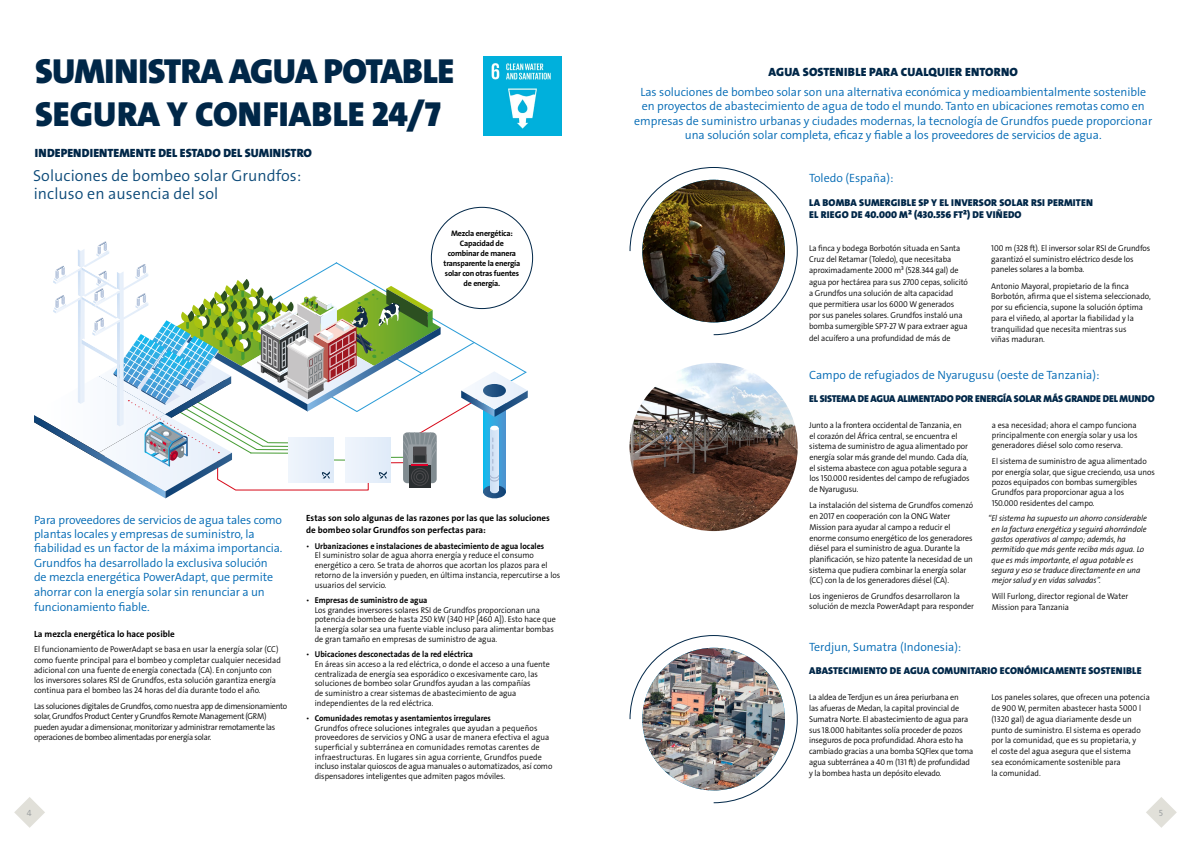
<style>
.page{position:relative;width:1191px;height:842px;background:#fff}
.page>*{position:absolute;margin:0;border:0;box-sizing:border-box;transform-origin:0 0}
.t1{font:35px/43.2px "Grundfos The Sans V2 OT 9 BL";letter-spacing:-.015em;color:#002748}
.t2{font:16px/18px "Grundfos The Sans V2 OT 4 SL";letter-spacing:.005em;color:#0c4a79}
.t3{font:12px/14.4px "Grundfos The Sans V2 OT 4 SL";letter-spacing:-.005em;color:#0069b4}
.t4{font:12px "Grundfos The Sans V2 OT 9 BL";letter-spacing:.01em;color:#002748}
.t5{font:10px/12px "Grundfos The Sans V2 OT 9 BL";letter-spacing:.015em;color:#002748}
.t6{font:10px "Grundfos The Sans V2 OT 9 BL";letter-spacing:-.015em;color:#002748}
.t7{font:9px/12px "Grundfos The Sans V2 OT 7 B";color:#000}
.t8{font:9px "Grundfos The Sans V2 OT 4 SL";color:#969a9c}
.t9{font:8.5px/10.7px "Grundfos The Sans V2 OT 4 SL";letter-spacing:-.005em;color:#000;scale:.95 1}
.t10{font:8.5px/9.7px "Grundfos The Sans V2 OT 4 SL";letter-spacing:.015em;color:#000;scale:.95 1}
.t11{font:8.5px/10.3px "Grundfos The Sans V2 OT 4 SL Italic";letter-spacing:-.005em;color:#000;scale:.95 1}
.t12{font:8.5px/10.4px "Grundfos The Sans V2 OT 4 SL";letter-spacing:-.03em;color:#000;scale:.95 1}
.t13{font:8.5px "Grundfos The Sans V2 OT 7 B";color:#000;scale:.95 1}
.t14{font:8px/10px "Grundfos The Sans V2 OT 7 B";letter-spacing:-.025em;color:#000;text-align:center}
.s1{font-family:"Grundfos The Sans V2 OT 4 SL"}
</style>
<div class="page">
<svg style="left:1146px;top:797px;width:30px;height:31px"></svg>
<svg style="left:14px;top:797px;width:31px;height:31px"></svg>
<svg style="left:34px;top:241px;width:494px;height:258px"></svg>
<img style="left:483px;top:57px;width:78px;height:78px">
<img style="left:629px;top:363px;width:168px;height:168px;border-radius:84px">
<svg style="left:629px;top:167px;width:169px;height:169px"></svg>
<svg style="left:629px;top:635px;width:169px;height:169px"></svg>
<img style="left:642px;top:180px;width:143px;height:142px;border-radius:71px">
<img style="left:642px;top:648px;width:143px;height:142px;border-radius:71px">
<div style="left:431px;top:207px;width:101px;height:102px;background:#fff;border-radius:50%"></div>
<h1 class="t1" style="left:35px;top:49px;width:420px">SUMINISTRA AGUA POTABLE<br>SEGURA Y CONFIABLE 24/7</h1>
<h3 class="t4" style="left:35px;top:145px;width:279px">INDEPENDIENTEMENTE DEL ESTADO DEL SUMINISTRO</h3>
<h2 class="t2" style="left:33px;top:167px;width:270px">Soluciones de bombeo solar Grundfos: incluso en ausencia del sol</h2>
<p class="t14" style="left:443px;top:228px;width:78px">Mezcla energética:<br>Capacidad de combinar de manera transparente la energía solar con otras fuentes de energía.</p>
<p class="t3" style="left:34px;top:512px;width:250px">Para proveedores de servicios de agua tales como plantas locales y empresas de suministro, la fiabilidad es un factor de la máxima importancia.<br>Grundfos ha desarrollado la exclusiva solución de mezcla energética PowerAdapt, que permite ahorrar con la energía solar sin renunciar a un</p>
<h3 class="t3" style="left:34px;top:600px;width:117px">funcionamiento fiable.</h3>
<p class="t7" style="left:34px;top:628px;width:142px">La mezcla energética lo hace posible</p>
<p class="t9" style="left:34px;top:644px;width:261px;line-height:10.2px">El funcionamiento de PowerAdapt se basa en usar la energía solar (CC) como fuente principal para el bombeo y completar cualquier necesidad adicional con una fuente de energía conectada (CA). En conjunto con los inversores solares RSI de Grundfos, esta solución garantiza energía continua para el bombeo las 24 horas del día durante todo el año.</p>
<p class="t12" style="left:34px;top:701px;width:268px">Las soluciones digitales de Grundfos, como nuestra app de dimensionamiento solar, Grundfos Product Center y Grundfos Remote Management (GRM) pueden ayudar a dimensionar, monitorizar y administrar remotamente las operaciones de bombeo alimentadas por energía solar.</p>
<p class="t7" style="left:306px;top:512px;width:245px">Estas son solo algunas de las razones por las que las soluciones de bombeo solar Grundfos son perfectas para:</p>
<p class="t13" style="left:306px;top:540px;width:252px"><span class="s1">•</span> Urbanizaciones e instalaciones de abastecimiento de agua locales</p>
<p class="t9" style="left:315px;top:551px;width:260px;line-height:9.7px">El suministro solar de agua ahorra energía y reduce el consumo energético a cero. Se trata de ahorros que acortan los plazos para el retorno de la inversión y pueden, en última instancia, repercutirse a los usuarios del servicio.</p>
<p class="t13" style="left:306px;top:595px;width:129px"><span class="s1">•</span> Empresas de suministro de agua</p>
<p class="t9" style="left:315px;top:605px;width:255px;line-height:9.7px">Los grandes inversores solares RSI de Grundfos proporcionan una potencia de bombeo de hasta 250 kW (340 HP [460 A]). Esto hace que la energía solar sea una fuente viable incluso para alimentar bombas de gran tamaño en empresas de suministro de agua.</p>
<p class="t13" style="left:306px;top:649px;width:177px"><span class="s1">•</span> Ubicaciones desconectadas de la red eléctrica</p>
<p class="t9" style="left:315px;top:659px;width:249px;line-height:9.7px">En áreas sin acceso a la red eléctrica, o donde el acceso a una fuente centralizada de energía sea esporádico o excesivamente caro, las soluciones de bombeo solar Grundfos ayudan a las compañías<br>de suministro a crear sistemas de abastecimiento de agua independientes de la red eléctrica.</p>
<p class="t13" style="left:306px;top:713px;width:196px"><span class="s1">•</span> Comunidades remotas y asentamientos irregulares</p>
<p class="t10" style="left:315px;top:723px;width:252px">Grundfos ofrece soluciones integrales que ayudan a pequeños proveedores de servicios y ONG a usar de manera efectiva el agua superficial y subterránea en comunidades remotas carentes de infraestructuras. En lugares sin agua corriente, Grundfos puede incluso instalar quioscos de agua manuales o automatizados, así como dispensadores inteligentes que admiten pagos móviles.</p>
<h3 class="t4" style="left:768px;top:64px;width:251px">AGUA SOSTENIBLE PARA CUALQUIER ENTORNO</h3>
<p class="t3" style="left:634px;top:85px;width:519px;text-align:center">Las soluciones de bombeo solar son una alternativa económica y medioambientalmente sostenible en proyectos de abastecimiento de agua de todo el mundo. Tanto en ubicaciones remotas como en empresas de suministro urbanas y ciudades modernas, la tecnología de Grundfos puede proporcionar una solución solar completa, eficaz y fiable a los proveedores de servicios de agua.</p>
<h3 class="t3" style="left:809px;top:171px;width:86px">Toledo (España):</h3>
<p class="t5" style="left:809px;top:196px;width:285px">LA BOMBA SUMERGIBLE SP Y EL INVERSOR SOLAR RSI PERMITEN<br>EL RIEGO DE 40.000 M² (430.556 FT²) DE VIÑEDO</p>
<p class="t9" style="left:809px;top:243px;width:169px;line-height:11.2px">La finca y bodega Borbotón situada en Santa Cruz del Retamar (Toledo), que necesitaba aproximadamente 2000 m³ (528.344 gal) de agua por hectárea para sus 2700 cepas, solicitó a Grundfos una solución de alta capacidad que permitiera usar los 6000 W generados por sus paneles solares. Grundfos instaló una bomba sumergible SP7-27 W para extraer agua del acuífero a una profundidad de más de</p>
<p class="t9" style="left:991px;top:243px;width:169px">100 m (328 ft). El inversor solar RSI de Grundfos garantizó el suministro eléctrico desde los paneles solares a la bomba.</p>
<p class="t9" style="left:991px;top:281px;width:169px">Antonio Mayoral, propietario de la finca Borbotón, afirma que el sistema seleccionado, por su eficiencia, supone la solución óptima para el viñedo, al aportar la fiabilidad y la tranquilidad que necesita mientras sus<br>viñas maduran.</p>
<h3 class="t3" style="left:809px;top:368px;width:292px">Campo de refugiados de Nyarugusu (oeste de Tanzania):</h3>
<p class="t6" style="left:809px;top:392px;width:347px">EL SISTEMA DE AGUA ALIMENTADO POR ENERGÍA SOLAR MÁS GRANDE DEL MUNDO</p>
<p class="t9" style="left:809px;top:420px;width:170px">Junto a la frontera occidental de Tanzania, en el corazón del África central, se encuentra el sistema de suministro de agua alimentado por energía solar más grande del mundo. Cada día, el sistema abastece con agua potable segura a los 150.000 residentes del campo de refugiados de Nyarugusu.</p>
<p class="t9" style="left:809px;top:500px;width:174px">La instalación del sistema de Grundfos comenzó en 2017 en cooperación con la ONG Water Mission para ayudar al campo a reducir el enorme consumo energético de los generadores diésel para el suministro de agua. Durante la planificación, se hizo patente la necesidad de un sistema que pudiera combinar la energía solar (CC) con la de los generadores diésel (CA).</p>
<p class="t9" style="left:809px;top:591px;width:175px;line-height:10.2px">Los ingenieros de Grundfos desarrollaron la solución de mezcla PowerAdapt para responder</p>
<p class="t9" style="left:991px;top:420px;width:155px;line-height:10.2px;text-align:justify">a esa necesidad; ahora el campo funciona principalmente con energía solar y usa los generadores diésel solo como reserva.</p>
<p class="t9" style="left:991px;top:456px;width:173px;line-height:10.3px">El sistema de suministro de agua alimentado por energía solar, que sigue creciendo, usa unos pozos equipados con bombas sumergibles Grundfos para proporcionar agua a los<br>150.000 residentes del campo.</p>
<p class="t11" style="left:991px;top:513px;width:165px;text-indent:-3px">“El sistema ha supuesto un ahorro considerable en la factura energética y seguirá ahorrándole gastos operativos al campo; además, ha permitido que más gente reciba más agua. Lo que es más importante, el agua potable es segura y eso se traduce directamente en una mejor salud y en vidas salvadas”.</p>
<p class="t9" style="left:991px;top:591px;width:145px;line-height:10.3px">Will Furlong, director regional de Water<br>Mission para Tanzania</p>
<h3 class="t3" style="left:809px;top:640px;width:154px">Terdjun, Sumatra (Indonesia):</h3>
<p class="t5" style="left:809px;top:665px;width:334px">ABASTECIMIENTO DE AGUA COMUNITARIO ECONÓMICAMENTE SOSTENIBLE</p>
<p class="t9" style="left:809px;top:692px;width:174px">La aldea de Terdjun es un área periurbana en<br>las afueras de Medan, la capital provincial de Sumatra Norte. El abastecimiento de agua para sus 18.000 habitantes solía proceder de pozos inseguros de poca profundidad. Ahora esto ha cambiado gracias a una bomba SQFlex que toma agua subterránea a 40 m (131 ft) de profundidad y la bombea hasta un depósito elevado.</p>
<p class="t9" style="left:991px;top:692px;width:168px">Los paneles solares, que ofrecen una potencia de 900 W, permiten abastecer hasta 5000 l (1320 gal) de agua diariamente desde un punto de suministro. El sistema es operado por la comunidad, que es su propietaria, y<br>el coste del agua asegura que el sistema<br>sea económicamente sostenible para<br>la comunidad.</p>
<p class="t8" style="left:27px;top:807px;width:6px">4</p>
<p class="t8" style="left:1158px;top:807px;width:6px">5</p>
</div>
